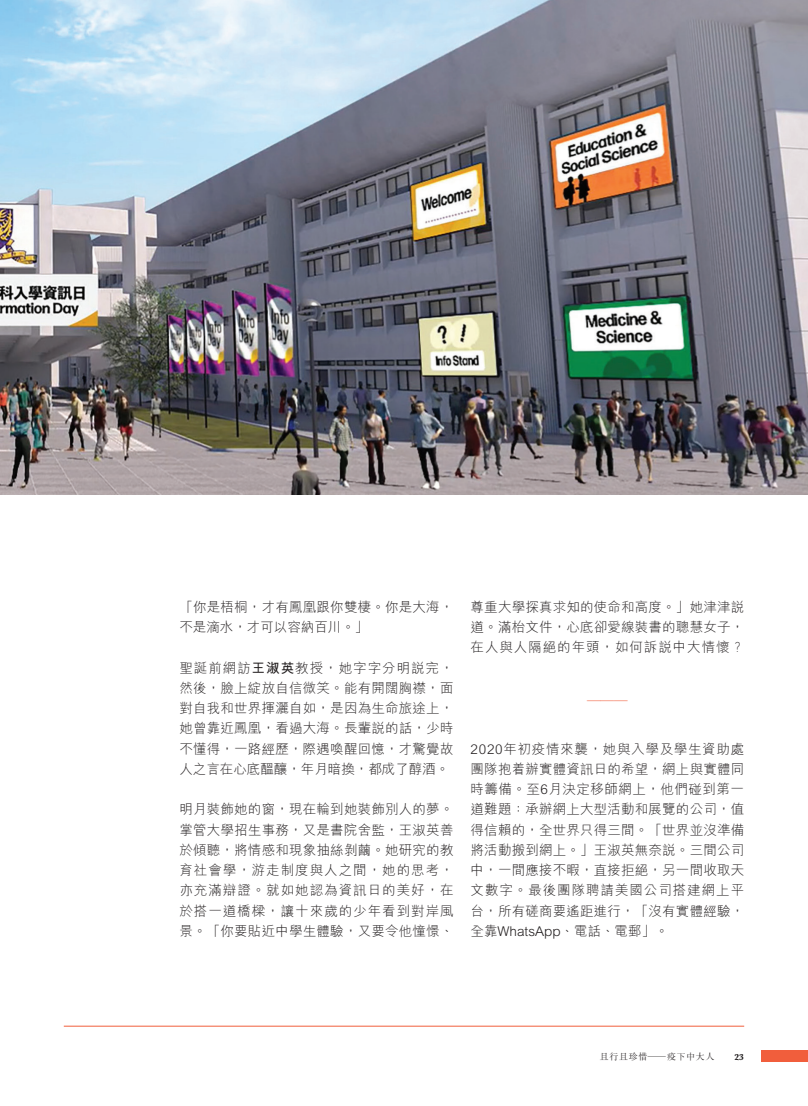
<style>
.page{position:relative;width:808px;height:1106px;background:#fff}
.page>*{position:absolute;margin:0;border:0;box-sizing:border-box;transform-origin:0 0}
._1_Text__C{font:300 13.5px/20.2px "M Hei HK";letter-spacing:.015em;color:#231f20;text-align:justify}
._1_Text__C-2{font:300 13.5px "M Hei HK";color:#f15e3c}
.t1{font:300 9px "M Sung HK";letter-spacing:.065em;color:#231f20}
.t2{font:700 9px "M Sung HK";color:#231f20}
.s1{font-weight:700}
</style>
<div class="page">
<div style="left:761px;top:1050px;width:47px;height:11px;background:#f15e3c"></div>
<img style="left:0;top:0;width:808px;height:495px">
<hr style="left:64px;top:1025px;width:680px;height:1px;background:#f15e3c">
<p class="_1_Text__C" style="left:179px;top:596px;width:276px">「你是梧桐，才有鳳凰跟你雙棲。你是大海，不是滴水，才可以容納百川。」</p>
<p class="_1_Text__C" style="left:179px;top:657px;width:276px">聖誕前網訪<span class="s1">王淑英</span>教授，她字字分明說完，然後，臉上綻放自信微笑。能有開闊胸襟，面對自我和世界揮灑自如，是因為生命旅途上，她曾靠近鳳凰，看過大海。長輩說的話，少時不懂得，一路經歷，際遇喚醒回憶，才驚覺故人之言在心底醞釀，年月暗換，都成了醇酒。</p>
<p class="_1_Text__C" style="left:179px;top:798px;width:276px">明月裝飾她的窗，現在輪到她裝飾別人的夢。掌管大學招生事務，又是書院舍監，王淑英善於傾聽，將情感和現象抽絲剝繭。她研究的教育社會學，游走制度與人之間，她的思考，亦充滿辯證。就如她認為資訊日的美好，在於搭一道橋樑，讓十來歲的少年看到對岸風景。「你要貼近中學生體驗，又要令他憧憬、</p>
<p class="_1_Text__C" style="left:471px;top:596px;width:275px">尊重大學探真求知的使命和高度。」她津津說道。滿枱文件，心底卻愛線裝書的聰慧女子，在人與人隔絕的年頭，如何訴說中大情懷？</p>
<p class="_1_Text__C-2" style="left:587px;top:691px;width:42px">———</p>
<p class="_1_Text__C" style="left:471px;top:738px;width:275px">2020年初疫情來襲，她與入學及學生資助處團隊抱着辦實體資訊日的希望，網上與實體同時籌備。至6月決定移師網上，他們碰到第一道難題：承辦網上大型活動和展覽的公司，值得信賴的，全世界只得三間。「世界並沒準備將活動搬到網上。」王淑英無奈說。三間公司中，一間應接不暇，直接拒絕，另一間收取天文數字。最後團隊聘請美國公司搭建網上平台，所有磋商要遙距進行，「沒有實體經驗，全靠WhatsApp、電話、電郵」。</p>
<p class="t1" style="left:600px;top:1050px;width:116px">且行且珍惜—疫下中大人</p>
<p class="t2" style="left:734px;top:1050px;width:11px">23</p>
</div>
